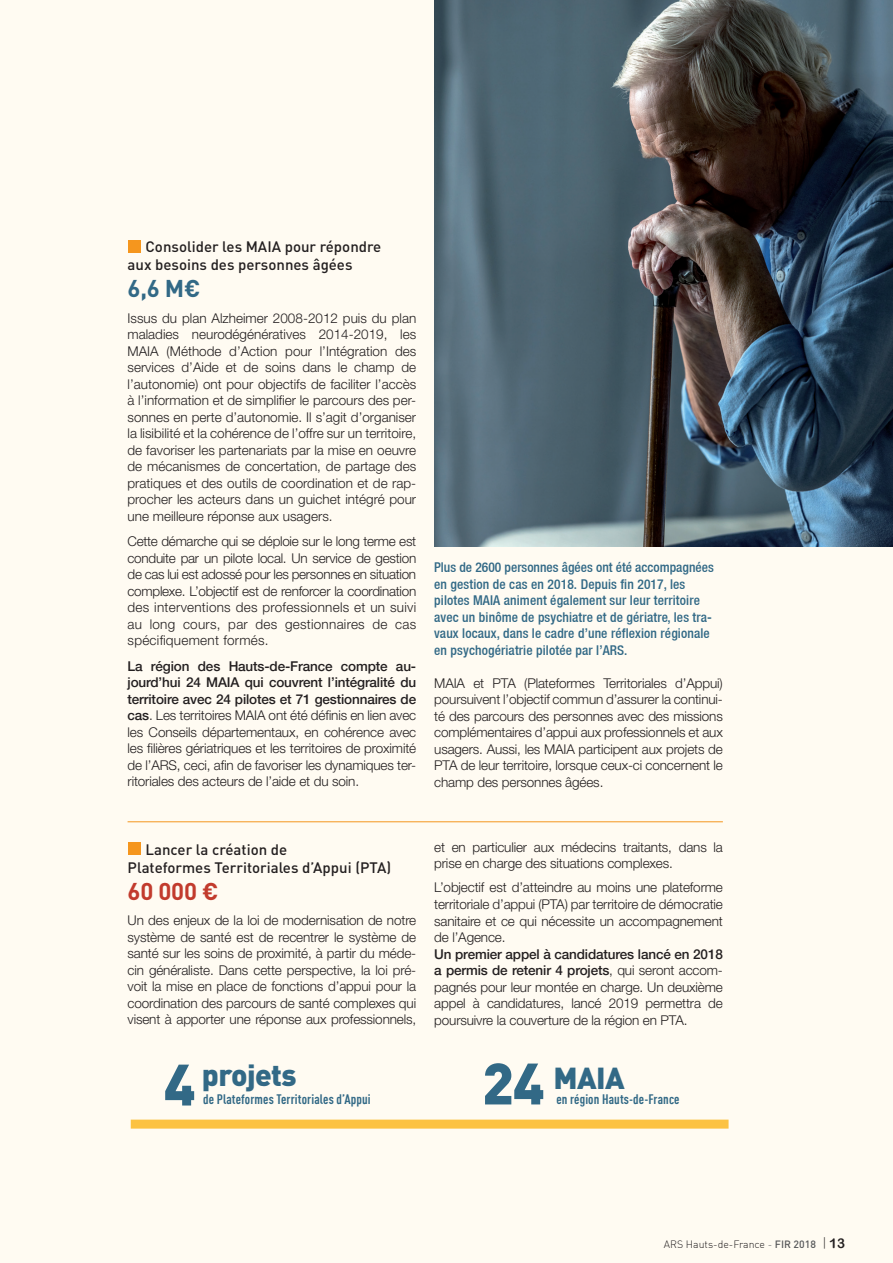
<style>
.page{position:relative;width:893px;height:1263px;background:#fffbf2}
.page>*{position:absolute;margin:0;border:0;box-sizing:border-box;transform-origin:0 0}
.t1{font:900 57.45px "DIN";color:#326986}
.t2{font:900 30px "DIN";letter-spacing:-.02em;color:#326986}
.t3{font:700 24px "DIN";color:#c23b2d}
.t4{font:700 24px "DIN";color:#326986}
.t5{font:500 15px "DIN";color:#231f20}
.t6{font:300 13.5px/16.5px "Helvetica Neue LT Std";letter-spacing:-.01em;color:#231f20;text-align:justify}
.t7{font:500 condensed 13.5px/16.5px "Helvetica Neue LT";letter-spacing:.01em;color:#326986}
.t8{font:700 13.5px "DIN Cond";letter-spacing:.01em;color:#326986}
.t9{font:300 10.5px "DIN";color:#231f20}
.s1{font-family:"Helvetica Neue LT";font-weight:500}
.s2{color:#57585a}
.s3{font-weight:500;color:#57585a}
.s4{font-family:"Today Sans HEFOP";font-size:13.5px}
.s5{font-family:"Arial Rounded MT Bold";font-weight:400;font-size:13.5px}
</style>
<div class="page">
<img style="left:434px;top:0;width:459px;height:546px">
<div style="left:128px;top:240px;width:13px;height:12px;background:#f5961e"></div>
<div style="left:128px;top:842px;width:13px;height:13px;background:#f5961e"></div>
<div style="left:131px;top:1119px;width:598px;height:9px;background:#fcc242"></div>
<hr style="left:128px;top:821px;width:595px;height:1px;background:#f5961e">
<p class="t5" style="left:146px;top:237px;width:237px">Consolider les MAIA pour répondre</p>
<p class="t5" style="left:128px;top:255px;width:226px">aux besoins des personnes âgées</p>
<p class="t4" style="left:128px;top:273px;width:75px">6,6 M€</p>
<p class="t6" style="left:128px;top:309px;width:290px">Issus du plan Alzheimer 2008-2012 puis du plan maladies neurodégénératives 2014-2019, les MAIA (Méthode d’Action pour l’Intégration des services d’Aide et de soins dans le champ de l’autonomie) ont pour objectifs de faciliter l’accès à l’information et de simplifier le parcours des per&shy;sonnes en perte d’autonomie. Il s’agit d’organiser la lisibilité et la cohérence de l’offre sur un territoire, de favoriser les partenariats par la mise en oeuvre de mécanismes de concertation, de partage des pratiques et des outils de coordination et de rap&shy;procher les acteurs dans un guichet intégré pour une meilleure réponse aux usagers.</p>
<p class="t6" style="left:128px;top:533px;width:290px">Cette démarche qui se déploie sur le long terme est conduite par un pilote local. Un service de gestion de cas lui est adossé pour les personnes en situation complexe. L’objectif est de renforcer la coordination des interventions des professionnels et un suivi au long cours, par des gestionnaires de cas spécifiquement formés.</p>
<p class="t6" style="left:128px;top:657px;width:290px"><span class="s1">La région des Hauts-de-France compte au&shy;jourd’hui 24 MAIA qui couvrent l’intégralité du territoire avec 24 pilotes et 71 gestionnaires de cas</span>. Les territoires MAIA ont été définis en lien avec les Conseils départementaux, en cohérence avec les filières gériatriques et les territoires de proximité de l’ARS, ceci, afin de favoriser les dynamiques ter&shy;ritoriales des acteurs de l’aide et du soin.</p>
<p class="t7" style="left:434px;top:559px;width:281px">Plus de 2600 personnes âgées ont été accompagnées en gestion de cas en 2018. Depuis fin 2017, les pilotes MAIA animent également sur leur territoire avec un binôme de psychiatre et de gériatre, les tra&shy;vaux locaux, dans le cadre d’une réflexion régionale en psychogériatrie pilotée par l’ARS.</p>
<p class="t6" style="left:434px;top:674px;width:290px">MAIA et PTA (Plateformes Territoriales d’Appui) poursuivent l’objectif commun d’assurer la continui&shy;té des parcours des personnes avec des missions complémentaires d’appui aux professionnels et aux usagers. Aussi, les MAIA participent aux projets de PTA de leur territoire, lorsque ceux-ci concernent le champ des personnes âgées.</p>
<p class="t5" style="left:146px;top:840px;width:143px">Lancer la création de</p>
<p class="t5" style="left:128px;top:858px;width:265px">Plateformes Territoriales d’Appui (PTA)</p>
<p class="t3" style="left:128px;top:875px;width:93px">60 000 €</p>
<p class="t6" style="left:128px;top:912px;width:290px">Un des enjeux de la loi de modernisation de notre système de santé est de recentrer le système de santé sur les soins de proximité, à partir du méde&shy;cin généraliste. Dans cette perspective, la loi pré&shy;voit la mise en place de fonctions d’appui pour la coordination des parcours de santé complexes qui visent à apporter une réponse aux professionnels,</p>
<p class="t6" style="left:434px;top:839px;width:290px">et en particulier aux médecins traitants, dans la prise en charge des situations complexes.</p>
<p class="t6" style="left:434px;top:879px;width:290px">L’objectif est d’atteindre au moins une plateforme territoriale d’appui (PTA) par territoire de démocratie sanitaire et ce qui nécessite un accompagnement de l’Agence.</p>
<p class="t6" style="left:434px;top:945px;width:290px"><span class="s1">Un premier appel à candidatures lancé en 2018 a permis de retenir 4 projets</span>, qui seront accom&shy;pagnés pour leur montée en charge. Un deuxième appel à candidatures, lancé 2019 permettra de poursuivre la couverture de la région en PTA.</p>
<p class="t1" style="left:164px;top:1046px;width:33px">4</p>
<p class="t2" style="left:202px;top:1055px;width:96px">projets</p>
<p class="t1" style="left:482px;top:1045px;width:64px">24</p>
<p class="t2" style="left:553px;top:1058px;width:73px">MAIA</p>
<p class="t8" style="left:203px;top:1091px;width:169px">de Plateformes Territoriales d’Appui</p>
<p class="t8" style="left:556px;top:1091px;width:125px">en région Hauts-de-France</p>
<p class="t9" style="left:664px;top:1237px;width:183px">ARS Hauts-de-France <span class="s2">-</span> <span class="s3">FIR 2018</span> <span class="s4">|</span> <span class="s5">13</span></p>
</div>
